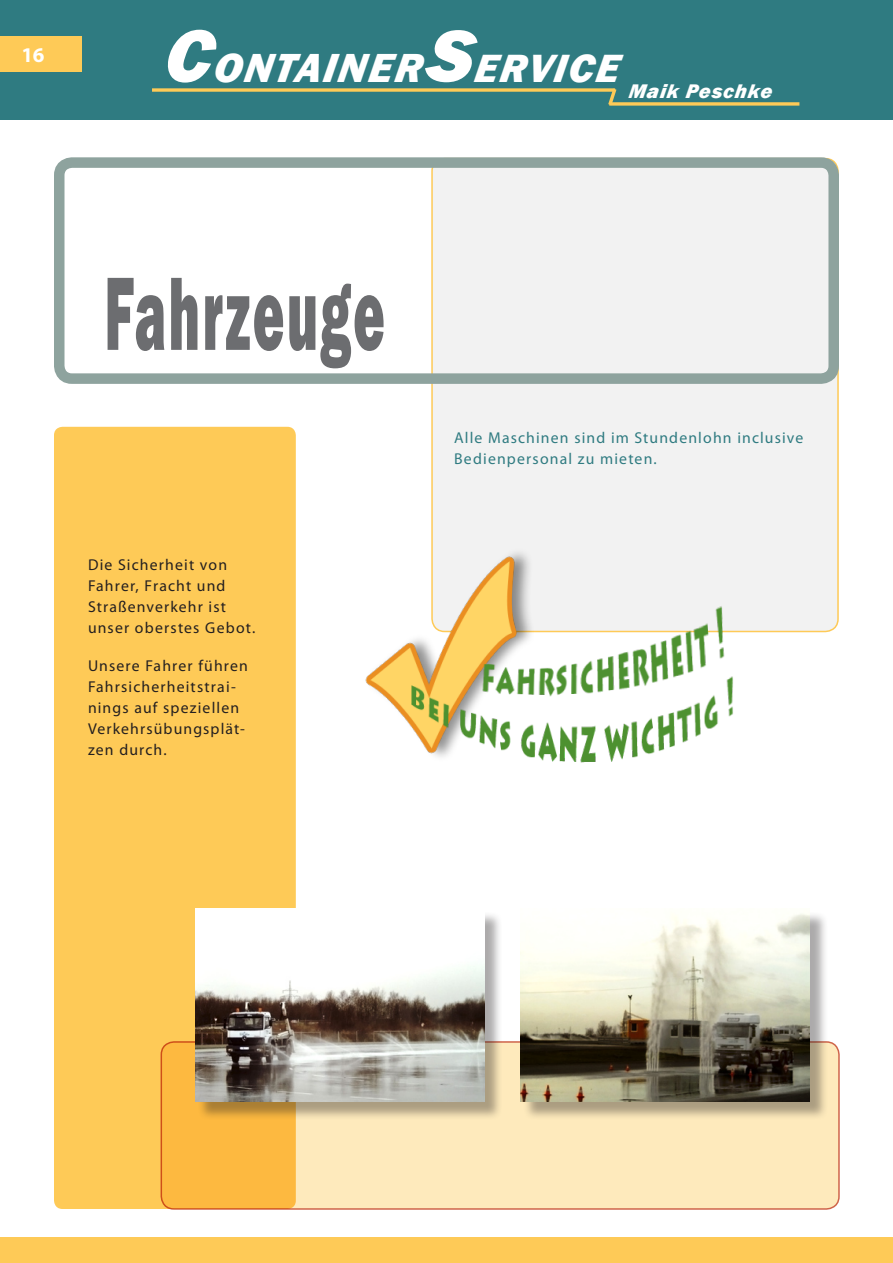
<style>
.page{position:relative;width:893px;height:1263px;background:#fff}
.page>*{position:absolute;margin:0;border:0;box-sizing:border-box;transform-origin:0 0}
.t1{font:800 108px "Franklin Gothic";letter-spacing:.04em;color:#6c6d70;scale:.5 1}
.t2{font:700 21px "Myriad Pro";color:#fff}
.t3{font:italic 800 20.25px "Franklin Gothic";color:#fff}
.t4{font:15.75px/21px "Myriad Pro";letter-spacing:.07em;color:#231f20}
.t5{font:15.75px/21px "Myriad Pro";letter-spacing:.07em;color:#2f7b81}
</style>
<div class="page">
<div style="left:0;top:0;width:893px;height:119px;background:#2f7b81"></div>
<div style="left:0;top:1237px;width:893px;height:26px;background:#feca57"></div>
<div style="left:54px;top:427px;width:242px;height:782px;background:#feca57;border-radius:9px"></div>
<svg style="left:619px;top:102px;width:180px;height:4px"></svg>
<svg style="left:608px;top:88px;width:11px;height:18px"></svg>
<svg style="left:152px;top:88px;width:463px;height:4px;background:#ddbd5d"></svg>
<svg style="left:161px;top:1042px;width:678px;height:167px;background:#fddea0"></svg>
<div style="left:161px;top:1041px;width:679px;height:169px;border:2px solid #cf644a;border-radius:13px"></div>
<div style="left:432px;top:159px;width:406px;height:472px;background:#f2f2f2;border-radius:13px"></div>
<div style="left:198px;top:911px;width:630px;height:210px;background:#231f20;opacity:.38"></div>
<img style="left:195px;top:909px;width:289px;height:193px">
<img style="left:520px;top:911px;width:289px;height:191px">
<div style="left:54px;top:157px;width:785px;height:227px;border:10px solid #8ea39e;border-radius:13px"></div>
<img style="left:365px;top:537px;width:372px;height:226px">
<div style="left:0;top:36px;width:81px;height:36px;background:#feca57"></div>
<h2 class="t2" style="left:21px;top:41px;width:25px">16</h2>
<p class="t3" style="left:161px;top:78px;width:616px"><sup>C</sup><sup>ONTAINER</sup><sup>S</sup><sup>ERVICE</sup> Maik Peschke</p>
<h1 class="t1" style="left:104px;top:244px;width:562px">Fahrzeuge</h1>
<p class="t4" style="left:88px;top:554px;width:169px">Die Sicherheit von<br>Fahrer, Fracht und<br>Straßenverkehr ist unser oberstes Gebot.</p>
<p class="t4" style="left:88px;top:655px;width:161px">Unsere Fahrer führen<br>Fahrsicherheitstrai&shy;nings auf speziellen<br>Verkehrsübungsplät&shy;zen durch.</p>
<p class="t5" style="left:454px;top:427px;width:351px">Alle Maschinen sind im Stundenlohn inclusive<br>Bedienpersonal zu mieten.</p>
</div>
